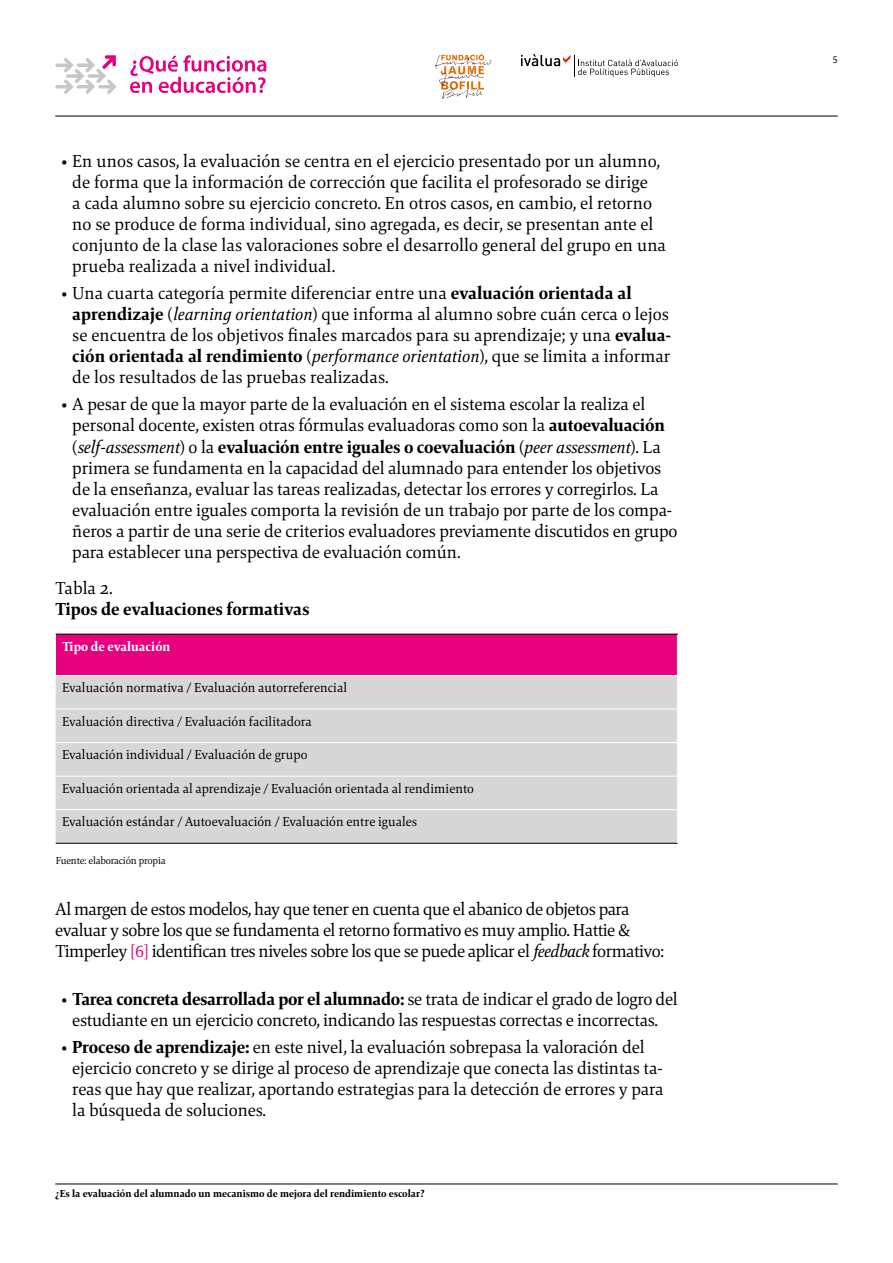
<style>
.page{position:relative;width:893px;height:1263px;background:#fff}
.page>*{position:absolute;margin:0;border:0;box-sizing:border-box;transform-origin:0 0}
.t1{font:18px/21px "Mangan Nova";letter-spacing:-.01em;color:#000}
.t2{font:18px/21px "Mangan Nova";letter-spacing:-.03em;color:#000}
.t3{font:800 18px "Mangan Nova";color:#000}
.t4{font:13.5px "Mangan Nova";color:#000}
.t5{font:800 13.5px "Mangan Nova";color:#fff}
.t6{font:800 10.5px "Mangan Nova";color:#000}
.t7{font:10.5px "Mangan Nova";letter-spacing:-.02em;color:#000}
.s1{font-weight:800}
.s2{font-style:italic}
.s3{color:#e6007d}
</style>
<div class="page">
<hr style="left:55px;top:1184px;width:783px;height:1px;background:#000">
<hr style="left:55px;top:116px;width:783px;height:1px;background:#000">
<svg style="left:435px;top:53px;width:56px;height:46px"></svg>
<svg style="left:521px;top:54px;width:157px;height:23px"></svg>
<svg style="left:55px;top:55px;width:62px;height:39px"></svg>
<svg style="left:130px;top:55px;width:136px;height:38px"></svg>
<div style="left:56px;top:634px;width:621px;height:41px;background:#e6007d"></div>
<div style="left:56px;top:676px;width:621px;height:167px;background:#d6d7d6"></div>
<hr style="left:56px;top:843px;width:622px;height:1px;background:#000">
<hr style="left:56px;top:634px;width:622px;height:1px;background:#000">
<hr style="left:56px;top:709px;width:622px;height:1px;background:#fff">
<hr style="left:56px;top:742px;width:622px;height:1px;background:#fff">
<hr style="left:56px;top:776px;width:622px;height:1px;background:#fff">
<hr style="left:56px;top:809px;width:622px;height:1px;background:#fff">
<p class="t1" style="left:72px;top:150px;width:595px;text-indent:-11px">• En unos casos, la evaluación se centra en el ejercicio presentado por un alumno, de forma que la información de corrección que facilita el profesorado se dirige<br>a cada alumno sobre su ejercicio concreto. En otros casos, en cambio, el retorno no se produce de forma individual, sino agregada, es decir, se presentan ante el conjunto de la clase las valoraciones sobre el desarrollo general del grupo en una prueba realizada a nivel individual.</p>
<p class="t1" style="left:72px;top:282px;width:600px;text-indent:-11px">• Una cuarta categoría permite diferenciar entre una <span class="s1">evaluación orientada al aprendizaje</span> (<span class="s2">learning orientation</span>) que informa al alumno sobre cuán cerca o lejos se encuentra de los objetivos finales marcados para su aprendizaje; y una <span class="s1">evalua&shy;ción orientada al rendimiento</span> (<span class="s2">performance orientation</span>), que se limita a informar de los resultados de las pruebas realizadas.</p>
<p class="t1" style="left:72px;top:394px;width:607px;text-indent:-11px">• A pesar de que la mayor parte de la evaluación en el sistema escolar la realiza el personal docente, existen otras fórmulas evaluadoras como son la <span class="s1">autoevaluación </span>(<span class="s2">self-assessment</span>) o la <span class="s1">evaluación entre iguales o coevaluación</span> (<span class="s2">peer assessment</span>). La primera se fundamenta en la capacidad del alumnado para entender los objetivos de la enseñanza, evaluar las tareas realizadas, detectar los errores y corregirlos. La evaluación entre iguales comporta la revisión de un trabajo por parte de los compa&shy;ñeros a partir de una serie de criterios evaluadores previamente discutidos en grupo para establecer una perspectiva de evaluación común.</p>
<p class="t1" style="left:55px;top:577px;width:59px">Tabla 2.</p>
<p class="t3" style="left:55px;top:597px;width:256px">Tipos de evaluaciones formativas</p>
<p class="t5" style="left:62px;top:637px;width:110px">Tipo de evaluación</p>
<p class="t4" style="left:62px;top:679px;width:287px">Evaluación normativa / Evaluación autorreferencial</p>
<p class="t4" style="left:62px;top:712px;width:251px">Evaluación directiva / Evaluación facilitadora</p>
<p class="t4" style="left:62px;top:746px;width:247px">Evaluación individual / Evaluación de grupo</p>
<p class="t4" style="left:62px;top:779px;width:413px">Evaluación orientada al aprendizaje / Evaluación orientada al rendimiento</p>
<p class="t4" style="left:62px;top:813px;width:357px">Evaluación estándar / Autoevaluación / Evaluación entre iguales</p>
<p class="t7" style="left:56px;top:853px;width:111px">Fuente: elaboración propia</p>
<p class="t2" style="left:55px;top:898px;width:610px">Al margen de estos modelos, hay que tener en cuenta que el abanico de objetos para evaluar y sobre los que se fundamenta el retorno formativo es muy amplio. Hattie &amp;<br>Timperley <span class="s3">[6]</span> identifican tres niveles sobre los que se puede aplicar el <span class="s2">feedback</span> formativo:</p>
<p class="t1" style="left:62px;top:988px;width:618px;text-align:center">• <span class="s1">Tarea concreta desarrollada por el alumnado:</span> se trata de indicar el grado de logro del estudiante en un ejercicio concreto, indicando las respuestas correctas e incorrectas.</p>
<p class="t1" style="left:72px;top:1037px;width:593px;text-indent:-11px">• <span class="s1">Proceso de aprendizaje:</span> en este nivel, la evaluación sobrepasa la valoración del ejercicio concreto y se dirige al proceso de aprendizaje que conecta las distintas ta&shy;reas que hay que realizar, aportando estrategias para la detección de errores y para la búsqueda de soluciones.</p>
<p class="t6" style="left:55px;top:1187px;width:371px">¿Es la evaluación del alumnado un mecanismo de mejora del rendimiento escolar?</p>
<p class="t7" style="left:832px;top:53px;width:7px">5</p>
</div>
